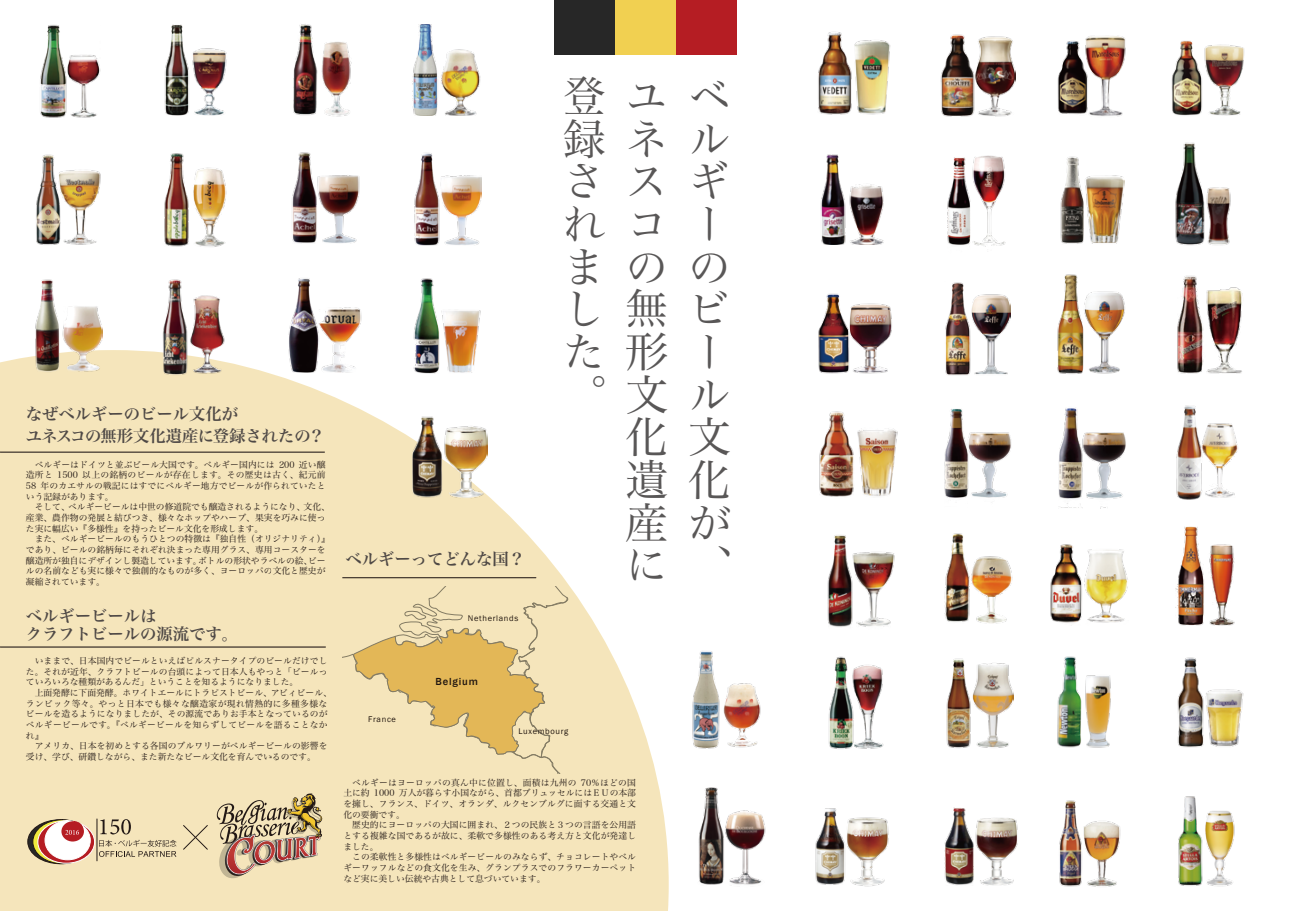
<style>
.page{position:relative;width:1290px;height:911px;background:#fff}
.page>*{position:absolute;margin:0;border:0;box-sizing:border-box;transform-origin:0 0}
.t1{font:42.62px/42.6px "Hira Min Pro W3";color:#595757}
.t2{font:16.38px/21.4px "Hira Min Pro W6";color:#4f4946}
.t3{font:500 10.5px "Franklin Gothic";letter-spacing:.08em;color:#221815}
.t4{font:8.75px/10.6px "Hira Min Pro W3";letter-spacing:.01em;color:#221815}
.t5{font:8.38px "Franklin Gothic";letter-spacing:.08em;color:#221815}
</style>
<div class="page">
<svg style="left:0;top:350px;width:669px;height:561px;fill:#f5e5bb"></svg>
<hr style="left:0;top:451px;width:325px;height:1px;background:#221815">
<hr style="left:342px;top:577px;width:194px;height:1px;background:#221815">
<hr style="left:0;top:646px;width:326px;height:1px;background:#221815">
<svg style="left:217px;top:793px;width:105px;height:85px;background:#c4ab8b"></svg>
<div style="left:28px;top:819px;width:65px;height:45px;background:#272727;border:1px solid #221815;border-radius:50%"></div>
<svg style="left:33px;top:819px;width:59px;height:45px"></svg>
<svg style="left:38px;top:820px;width:57px;height:43px"></svg>
<div style="left:45px;top:820px;width:46px;height:40px;background:#fff;border:1px solid #fff;border-radius:50%"></div>
<div style="left:61px;top:821px;width:23px;height:20px;background:#b51d23;border-radius:50%"></div>
<div style="left:67px;top:821px;width:16px;height:15px;border:1px solid #b51d23;border-radius:50%"></div>
<svg style="left:65px;top:830px;width:14px;height:4px"></svg>
<svg style="left:99px;top:819px;width:77px;height:38px;background:#d9caa5"></svg>
<hr style="left:97px;top:819px;width:1px;height:42px;background:#221815">
<svg style="left:183px;top:824px;width:25px;height:26px"></svg>
<svg style="left:343px;top:586px;width:228px;height:187px;background:#ebd39b"></svg>
<div style="left:554px;top:0;width:61px;height:55px;background:#272727"></div>
<div style="left:615px;top:0;width:61px;height:55px;background:#f1d051"></div>
<div style="left:676px;top:0;width:60px;height:55px;background:#b51d23"></div>
<img style="left:1178px;top:796px;width:57px;height:91px">
<img style="left:819px;top:411px;width:79px;height:86px">
<img style="left:818px;top:32px;width:73px;height:83px">
<img style="left:164px;top:153px;width:63px;height:94px">
<img style="left:414px;top:153px;width:67px;height:92px">
<img style="left:292px;top:152px;width:68px;height:92px">
<img style="left:36px;top:154px;width:65px;height:91px">
<img style="left:40px;top:25px;width:60px;height:93px">
<img style="left:293px;top:24px;width:59px;height:92px">
<img style="left:164px;top:25px;width:63px;height:90px">
<img style="left:412px;top:24px;width:69px;height:91px">
<img style="left:828px;top:656px;width:56px;height:93px">
<img style="left:818px;top:293px;width:74px;height:81px">
<img style="left:412px;top:414px;width:75px;height:84px">
<img style="left:1175px;top:527px;width:60px;height:98px">
<img style="left:815px;top:808px;width:74px;height:79px">
<img style="left:1059px;top:800px;width:62px;height:87px">
<img style="left:944px;top:807px;width:74px;height:78px">
<img style="left:289px;top:278px;width:73px;height:95px">
<img style="left:940px;top:34px;width:75px;height:83px">
<img style="left:827px;top:535px;width:68px;height:92px">
<img style="left:1050px;top:544px;width:78px;height:79px">
<img style="left:944px;top:533px;width:69px;height:91px">
<img style="left:692px;top:651px;width:69px;height:98px">
<img style="left:698px;top:787px;width:68px;height:98px">
<img style="left:157px;top:279px;width:70px;height:96px">
<img style="left:1057px;top:35px;width:69px;height:82px">
<img style="left:411px;top:278px;width:72px;height:95px">
<img style="left:32px;top:279px;width:71px;height:93px">
<img style="left:944px;top:409px;width:67px;height:89px">
<img style="left:1176px;top:405px;width:62px;height:95px">
<img style="left:1058px;top:408px;width:68px;height:100px">
<img style="left:1171px;top:40px;width:74px;height:76px">
<img style="left:946px;top:658px;width:67px;height:90px">
<img style="left:1057px;top:656px;width:54px;height:92px">
<img style="left:1177px;top:657px;width:66px;height:90px">
<img style="left:945px;top:282px;width:65px;height:93px">
<img style="left:947px;top:155px;width:59px;height:92px">
<img style="left:1057px;top:274px;width:68px;height:100px">
<img style="left:1175px;top:142px;width:56px;height:103px">
<img style="left:1060px;top:157px;width:65px;height:87px">
<img style="left:1177px;top:275px;width:66px;height:99px">
<img style="left:820px;top:154px;width:64px;height:91px">
<h2 class="t2" style="left:26px;top:402px;width:300px">なぜベルギーのビール文化が<br>ユネスコの無形文化遺産に登録されたの？</h2>
<p class="t4" style="left:26px;top:458px;width:306px">　ベルギーはドイツと並ぶビール大国です。ベルギー国内には 200 近い醸造所と 1500 以上の銘柄のビールが存在します。その歴史は古く、紀元前58 年のカエサルの戦記にはすでにベルギー地方でビールが作られていたという記録があります。<br>　そして、ベルギービールは中世の修道院でも醸造されるようになり、文化、産業、農作物の発展と結びつき、様々なホップやハーブ、果実を巧みに使った実に幅広い『多様性』を持ったビール文化を形成します。<br>　また、ベルギービールのもうひとつの特徴は『独自性（オリジナリティ）』であり、ビールの銘柄毎にそれぞれ決まった専用グラス、専用コースターを醸造所が独自にデザインし製造しています。ボトルの形状やラベルの絵、ビールの名前なども実に様々で独創的なものが多く、ヨーロッパの文化と歴史が凝縮されています。</p>
<h2 class="t2" style="left:26px;top:605px;width:214px;line-height:17.8px">ベルギービールは<br>クラフトビールの源流です。</h2>
<p class="t4" style="left:26px;top:654px;width:307px">　いままで、日本国内でビールといえばピルスナータイプのビールだけでした。それが近年、クラフトビールの台頭によって日本人もやっと「ビールっていろいろな種類があるんだ」ということを知るようになりました。<br>　上面発酵に下面発酵。ホワイトエールにトラピストビール、アビィビール、ランビック等々。やっと日本でも様々な醸造家が現れ情熱的に多種多様なビールを造るようになりましたが、その源流でありお手本となっているのがベルギービールです。『ベルギービールを知らずしてビールを語ることなかれ』<br>　アメリカ、日本を初めとする各国のブルワリーがベルギービールの影響を受け、学び、研鑽しながら、また新たなビール文化を育んでいるのです。</p>
<h2 class="t2" style="left:346px;top:547px;width:181px">ベルギーってどんな国？</h2>
<p class="t5" style="left:468px;top:613px;width:52px">Netherlands</p>
<p class="t5" style="left:368px;top:713px;width:29px">France</p>
<p class="t3" style="left:435px;top:675px;width:44px">Belgium</p>
<h1 class="t1" style="left:563px;top:71px;width:44px">登録されました。</h1>
<h1 class="t1" style="left:625px;top:71px;width:43px">ユネスコの無形文化遺産に</h1>
<h1 class="t1" style="left:688px;top:71px;width:43px">ベルギーのビール文化が、</h1>
<p class="t5" style="left:518px;top:726px;width:51px">Luxembourg</p>
<p class="t4" style="left:343px;top:776px;width:294px">　ベルギーはヨーロッパの真ん中に位置し、面積は九州の 70％ほどの国土に約 1000 万人が暮らす小国ながら、首都ブリュッセルにはＥＵの本部を擁し、フランス、ドイツ、オランダ、ルクセンブルグに面する交通と文化の要衝です。<br>　歴史的にヨーロッパの大国に囲まれ、２つの民族と３つの言語を公用語とする複雑な国であるが故に、柔軟で多様性のある考え方と文化が発達しました。<br>　この柔軟性と多様性はベルギービールのみならず、チョコレートやベルギーワッフルなどの食文化を生み、グランプラスでのフラワーカーペットなど実に美しい伝統や古典として息づいています。</p>
</div>
